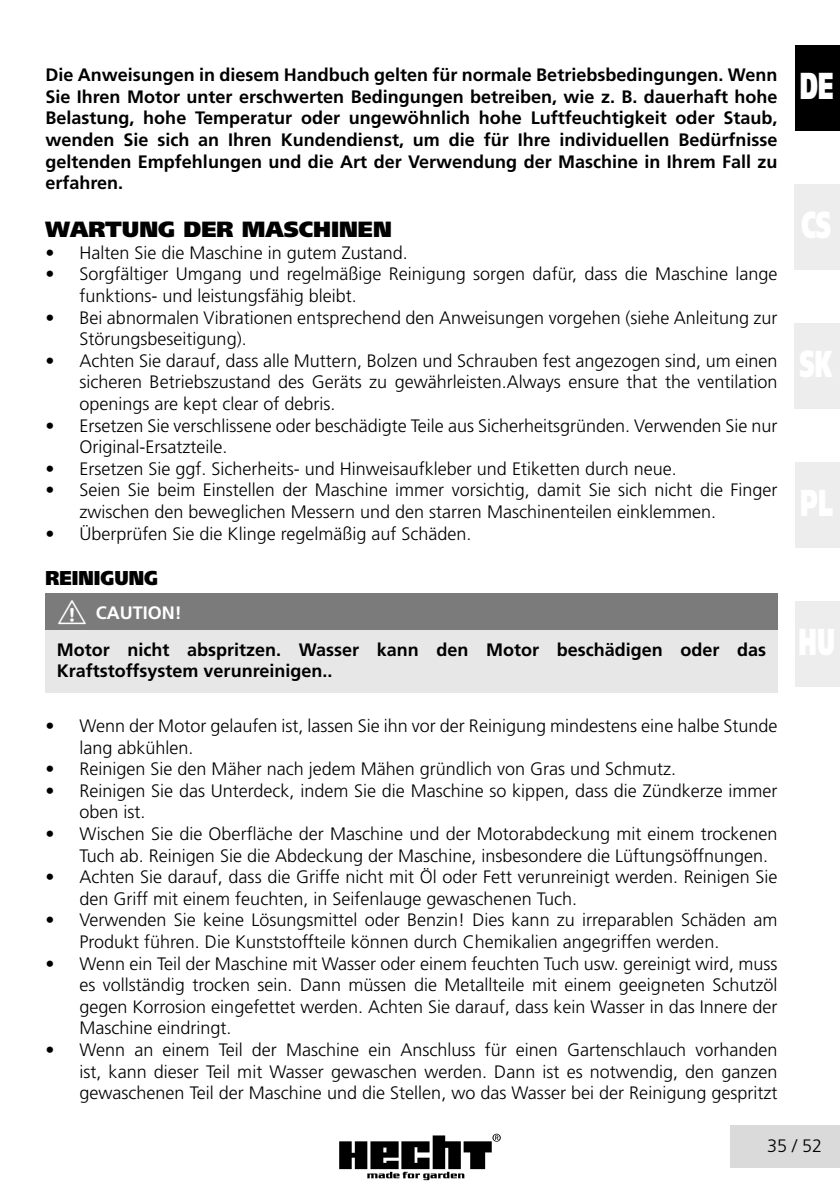
<style>
.page{position:relative;width:840px;height:1191px;background:#fff}
.page>*{position:absolute;margin:0;border:0;box-sizing:border-box;transform-origin:0 0}
.t1{font:900 37.6px "Frutiger CE";color:#fff;scale:.6 1}
.t2{font:900 22px "Frutiger CE";color:#000}
.t3{font:900 20px "Frutiger CE";color:#000;scale:.9 1}
.t4{font:300 18px/21.6px "Frutiger CE";color:#000}
.t5{font:700 18px/21.6px "Frutiger CE";color:#000;text-align:justify}
.t6{font:700 18px "Frutiger CE";color:#fff}
</style>
<div class="page">
<svg style="left:339px;top:1133px;width:162px;height:48px"></svg>
<div style="left:730px;top:1125px;width:109px;height:43px;background:#dadada"></div>
<div style="left:794px;top:462px;width:45px;height:85px;background:#ededed"></div>
<div style="left:794px;top:323px;width:45px;height:85px;background:#ededed"></div>
<div style="left:794px;top:45px;width:45px;height:85px;background:#000"></div>
<div style="left:794px;top:184px;width:45px;height:85px;background:#ededed"></div>
<div style="left:794px;top:601px;width:45px;height:85px;background:#ededed"></div>
<div style="left:45px;top:593px;width:732px;height:38px;background:#7c7b7b"></div>
<div style="left:45px;top:630px;width:732px;height:62px;background:#e7e7e7"></div>
<p class="t5" style="left:45px;top:64px;width:733px">Die Anweisungen in diesem Handbuch gelten für normale Betriebsbedingungen. Wenn Sie Ihren Motor unter erschwerten Bedingungen betreiben, wie z. B. dauerhaft hohe Belastung, hohe Temperatur oder ungewöhnlich hohe Luftfeuchtigkeit oder Staub, wenden Sie sich an Ihren Kundendienst, um die für Ihre individuellen Bedürfnisse geltenden Empfehlungen und die Art der Verwendung der Maschine in Ihrem Fall zu erfahren.</p>
<p class="t2" style="left:45px;top:217px;width:348px">WARTUNG DER MASCHINEN</p>
<p class="t4" style="left:45px;top:242px;width:364px">• Halten Sie die Maschine in gutem Zustand.</p>
<p class="t4" style="left:79px;top:263px;width:699px;text-indent:-34px">• Sorgfältiger Umgang und regelmäßige Reinigung sorgen dafür, dass die Maschine lange funktions- und leistungsfähig bleibt.</p>
<p class="t4" style="left:79px;top:306px;width:699px;text-indent:-34px">• Bei abnormalen Vibrationen entsprechend den Anweisungen vorgehen (siehe Anleitung zur<br>Störungsbeseitigung).</p>
<p class="t4" style="left:79px;top:350px;width:699px;text-align:justify;text-indent:-34px">• Achten Sie darauf, dass alle Muttern, Bolzen und Schrauben fest angezogen sind, um einen sicheren Betriebszustand des Geräts zu gewährleisten.Always ensure that the ventilation openings are kept clear of debris.</p>
<p class="t4" style="left:79px;top:414px;width:699px;text-indent:-34px">• Ersetzen Sie verschlissene oder beschädigte Teile aus Sicherheitsgründen. Verwenden Sie nur<br>Original-Ersatzteile.</p>
<p class="t4" style="left:45px;top:458px;width:632px">• Ersetzen Sie ggf. Sicherheits- und Hinweisaufkleber und Etiketten durch neue.</p>
<p class="t4" style="left:79px;top:479px;width:699px;text-indent:-34px">• Seien Sie beim Einstellen der Maschine immer vorsichtig, damit Sie sich nicht die Finger zwischen den beweglichen Messern und den starren Maschinenteilen einklemmen.</p>
<p class="t4" style="left:45px;top:522px;width:427px">• Überprüfen Sie die Klinge regelmäßig auf Schäden.</p>
<p class="t3" style="left:45px;top:567px;width:127px">REINIGUNG</p>
<p class="t6" style="left:96px;top:602px;width:88px">CAUTION!</p>
<p class="t5" style="left:57px;top:638px;width:710px">Motor nicht abspritzen. Wasser kann den Motor beschädigen oder das<br>Kraftstoffsystem verunreinigen..</p>
<p class="t4" style="left:79px;top:715px;width:699px;text-indent:-34px">• Wenn der Motor gelaufen ist, lassen Sie ihn vor der Reinigung mindestens eine halbe Stunde lang abkühlen.</p>
<p class="t4" style="left:45px;top:758px;width:632px">• Reinigen Sie den Mäher nach jedem Mähen gründlich von Gras und Schmutz.</p>
<p class="t4" style="left:79px;top:779px;width:699px;text-indent:-34px">• Reinigen Sie das Unterdeck, indem Sie die Maschine so kippen, dass die Zündkerze immer oben ist.</p>
<p class="t4" style="left:79px;top:823px;width:699px;text-indent:-34px">• Wischen Sie die Oberfläche der Maschine und der Motorabdeckung mit einem trockenen<br>Tuch ab. Reinigen Sie die Abdeckung der Maschine, insbesondere die Lüftungsöffnungen.</p>
<p class="t4" style="left:79px;top:866px;width:699px;text-indent:-34px">• Achten Sie darauf, dass die Griffe nicht mit Öl oder Fett verunreinigt werden. Reinigen Sie den Griff mit einem feuchten, in Seifenlauge gewaschenen Tuch.</p>
<p class="t4" style="left:79px;top:909px;width:699px;text-indent:-34px">• Verwenden Sie keine Lösungsmittel oder Benzin! Dies kann zu irreparablen Schäden am<br>Produkt führen. Die Kunststoffteile können durch Chemikalien angegriffen werden.</p>
<p class="t4" style="left:79px;top:952px;width:699px;text-align:justify;text-indent:-34px">• Wenn ein Teil der Maschine mit Wasser oder einem feuchten Tuch usw. gereinigt wird, muss es vollständig trocken sein. Dann müssen die Metallteile mit einem geeigneten Schutzöl gegen Korrosion eingefettet werden. Achten Sie darauf, dass kein Wasser in das Innere der Maschine eindringt.</p>
<p class="t4" style="left:79px;top:1039px;width:699px;text-align:justify;text-indent:-34px">• Wenn an einem Teil der Maschine ein Anschluss für einen Gartenschlauch vorhanden ist, kann dieser Teil mit Wasser gewaschen werden. Dann ist es notwendig, den ganzen gewaschenen Teil der Maschine und die Stellen, wo das Wasser bei der Reinigung gespritzt</p>
<h1 class="t1" style="left:799px;top:65px;width:58px">DE</h1>
<p class="t4" style="left:766px;top:1134px;width:57px">35 / 52</p>
</div>
